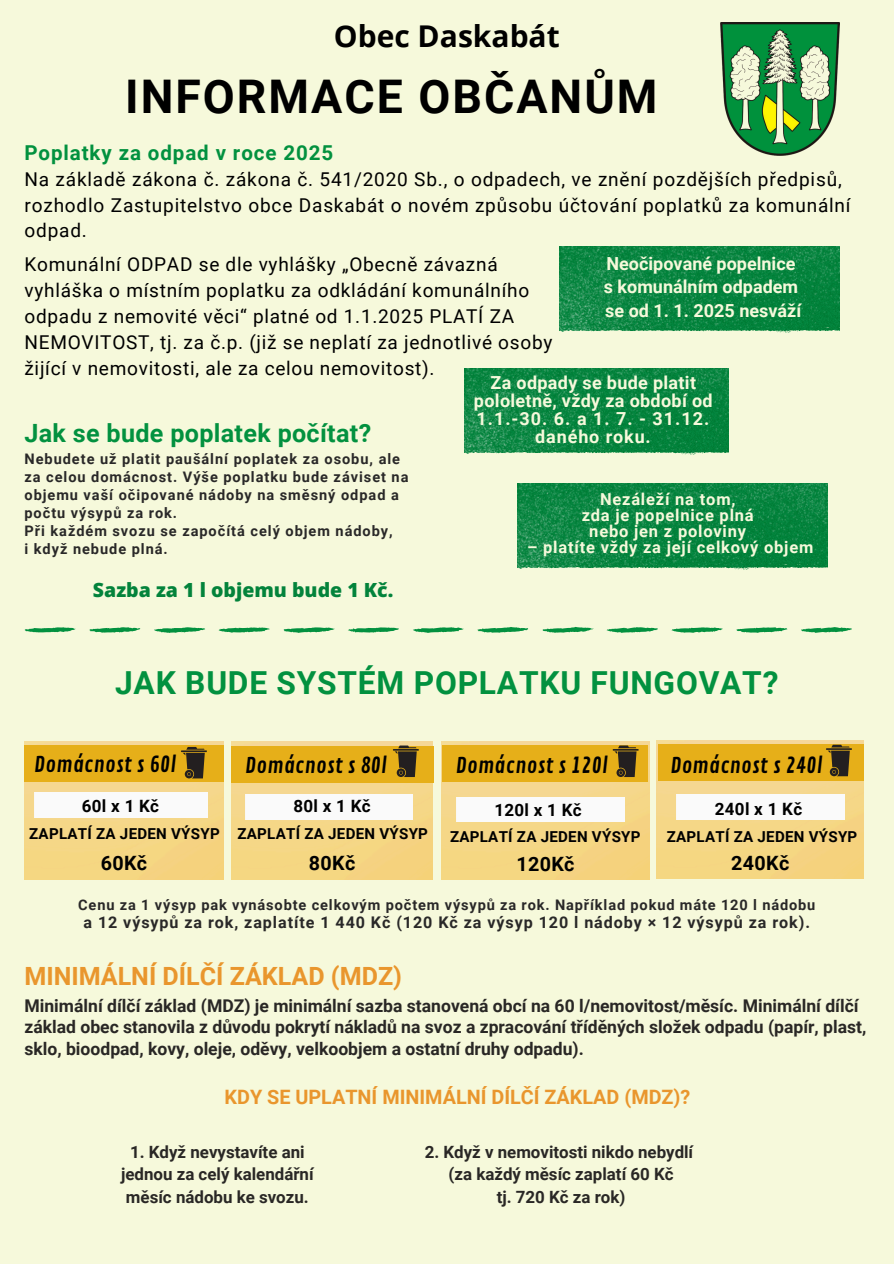
<style>
.page{position:relative;width:894px;height:1264px;background:#fff}
.page>*{position:absolute;margin:0;border:0;box-sizing:border-box;transform-origin:0 0}
.t1{font:700 46.35px "Roboto";letter-spacing:.045em;color:#000}
.t2{font:700 31.8px "Roboto";letter-spacing:.025em;color:#02913f}
.t3{font:700 30px "Open Sans";color:#000}
.t4{font:700 25.2px "Roboto";letter-spacing:.01em;color:#02913f}
.t5{font:700 25.05px "Roboto";color:#e9962d}
.t6{font:21.15px "Contrail One";letter-spacing:.015em;color:#000}
.t7{font:700 20.55px "Roboto";letter-spacing:.045em;color:#02913f}
.t8{font:700 19.8px "Roboto";color:#e9962d}
.t9{font:700 19.65px "Roboto";letter-spacing:.015em;color:#000}
.t10{font:800 19.5px "Open Sans";color:#03833b}
.t11{font:19.05px/25.8px "Roboto";letter-spacing:.04em;color:#000}
.t12{font:700 18px "Roboto";letter-spacing:.01em;color:#f6f9db}
.t13{font:700 18px "Roboto";letter-spacing:.05em;color:#f6f9db}
.t14{font:700 17.55px "Roboto";color:#292725}
.t15{font:700 16.95px "Roboto";color:#292725}
.t16{font:700 16.95px "Roboto";letter-spacing:.02em;color:#000}
.t17{font:700 16.5px "Roboto";letter-spacing:.05em;color:#f6f9db}
.t18{font:700 16.05px "Roboto";letter-spacing:.06em;color:#292828}
.t19{font:700 15.15px "Roboto";letter-spacing:.015em;color:#000}
.t20{font:700 14.55px "Roboto";letter-spacing:.065em;color:#292828}
</style>
<div class="page">
<div style="left:0;top:0;width:893px;height:1263px;background:#f6f9db"></div>
<img style="left:720px;top:23px;width:118px;height:132px">
<img style="left:464px;top:368px;width:264px;height:87px">
<svg style="left:24px;top:627px;width:52px;height:5px"></svg>
<svg style="left:89px;top:627px;width:51px;height:5px"></svg>
<svg style="left:154px;top:627px;width:51px;height:6px"></svg>
<svg style="left:218px;top:627px;width:52px;height:5px"></svg>
<svg style="left:283px;top:627px;width:51px;height:6px"></svg>
<svg style="left:348px;top:627px;width:51px;height:5px"></svg>
<svg style="left:413px;top:627px;width:50px;height:6px"></svg>
<svg style="left:477px;top:627px;width:51px;height:5px"></svg>
<svg style="left:542px;top:627px;width:51px;height:6px"></svg>
<svg style="left:606px;top:627px;width:52px;height:6px"></svg>
<svg style="left:671px;top:627px;width:51px;height:5px"></svg>
<svg style="left:736px;top:627px;width:51px;height:6px"></svg>
<svg style="left:801px;top:627px;width:50px;height:6px"></svg>
<img style="left:24px;top:741px;width:200px;height:139px">
<div style="left:24px;top:745px;width:200px;height:36px;background:#e6af19"></div>
<div style="left:34px;top:792px;width:173px;height:25px;background:#fafafa"></div>
<svg style="left:181px;top:747px;width:26px;height:31px"></svg>
<img style="left:231px;top:741px;width:201px;height:139px">
<div style="left:231px;top:747px;width:203px;height:36px;background:#e6af19"></div>
<div style="left:245px;top:795px;width:167px;height:24px;background:#fafafa"></div>
<svg style="left:393px;top:745px;width:25px;height:32px"></svg>
<img style="left:441px;top:741px;width:207px;height:139px">
<div style="left:442px;top:745px;width:205px;height:36px;background:#e6af19"></div>
<div style="left:456px;top:797px;width:168px;height:25px;background:#fafafa"></div>
<svg style="left:612px;top:745px;width:26px;height:32px"></svg>
<img style="left:656px;top:740px;width:207px;height:138px">
<div style="left:658px;top:744px;width:205px;height:36px;background:#e6af19"></div>
<div style="left:676px;top:795px;width:167px;height:24px;background:#fafafa"></div>
<svg style="left:825px;top:744px;width:26px;height:32px"></svg>
<img style="left:517px;top:483px;width:310px;height:87px">
<img style="left:559px;top:246px;width:280px;height:87px">
<h6 class="t3" style="left:334px;top:15px;width:227px">Obec Daskabát</h6>
<h3 class="t1" style="left:125px;top:70px;width:533px">INFORMACE OBČANŮM</h3>
<p class="t7" style="left:24px;top:141px;width:310px">Poplatky za odpad v roce 2025</p>
<h1 class="t11" style="left:24px;top:166px;width:827px">Na základě zákona č. zákona č. 541/2020 Sb., o odpadech, ve znění pozdějších předpisů, rozhodlo Zastupitelstvo obce Daskabát o novém způsobu účtování poplatků za komunální odpad.</h1>
<p class="t12" style="left:606px;top:253px;width:190px">Neočipované popelnice</p>
<p class="t12" style="left:603px;top:276px;width:196px">s komunálním odpadem</p>
<p class="t12" style="left:605px;top:300px;width:197px">se od 1. 1. 2025 nesváží</p>
<p class="t11" style="left:24px;top:252px;width:529px">Komunální ODPAD se dle vyhlášky „Obecně závazná vyhláška o místním poplatku za odkládání komunálního odpadu z nemovité věci“ platné od 1.1.2025 PLATÍ ZA NEMOVITOST, tj. za č.p. (již se neplatí za jednotlivé osoby žijící v nemovitosti, ale za celou nemovitost).</p>
<p class="t12" style="left:490px;top:372px;width:207px">Za odpady se bude platit</p>
<p class="t12" style="left:474px;top:390px;width:240px">pololetně, vždy za období od</p>
<p class="t12" style="left:476px;top:408px;width:234px">1.1.-30. 6. a 1. 7. - 31.12.</p>
<p class="t13" style="left:535px;top:426px;width:117px">daného roku.</p>
<p class="t4" style="left:24px;top:419px;width:348px">Jak se bude poplatek počítat?</p>
<p class="t20" style="left:24px;top:450px;width:377px">Nebudete už platit paušální poplatek za osobu, ale</p>
<p class="t20" style="left:24px;top:468px;width:385px">za celou domácnost. Výše poplatku bude záviset na</p>
<p class="t20" style="left:24px;top:486px;width:376px">objemu vaší očipované nádoby na směsný odpad a</p>
<p class="t20" style="left:24px;top:504px;width:154px">počtu výsypů za rok.</p>
<p class="t20" style="left:24px;top:522px;width:370px">Při každém svozu se započítá celý objem nádoby,</p>
<p class="t20" style="left:24px;top:540px;width:145px">i když nebude plná.</p>
<p class="t17" style="left:600px;top:490px;width:137px">Nezáleží na tom,</p>
<p class="t17" style="left:581px;top:506px;width:173px">zda je popelnice plná</p>
<p class="t17" style="left:589px;top:521px;width:158px">nebo jen z poloviny</p>
<p class="t17" style="left:527px;top:537px;width:288px">– platíte vždy za její celkový objem</p>
<p class="t10" style="left:93px;top:576px;width:302px">Sazba za 1 l objemu bude 1 Kč.</p>
<p class="t2" style="left:115px;top:664px;width:664px">JAK BUDE SYSTÉM POPLATKU FUNGOVAT?</p>
<p class="t6" style="left:34px;top:751px;width:143px">Domácnost s 60l</p>
<p class="t6" style="left:245px;top:753px;width:143px">Domácnost s 80l</p>
<p class="t16" style="left:293px;top:796px;width:79px">80l x 1 Kč</p>
<h6 class="t6" style="left:456px;top:752px;width:153px">Domácnost s 120l</h6>
<p class="t16" style="left:82px;top:796px;width:79px">60l x 1 Kč</p>
<p class="t19" style="left:29px;top:825px;width:192px">ZAPLATÍ ZA JEDEN VÝSYP</p>
<p class="t9" style="left:101px;top:851px;width:48px">60Kč</p>
<p class="t16" style="left:494px;top:800px;width:89px">120l x 1 Kč</p>
<p class="t19" style="left:237px;top:825px;width:192px">ZAPLATÍ ZA JEDEN VÝSYP</p>
<p class="t19" style="left:450px;top:828px;width:192px">ZAPLATÍ ZA JEDEN VÝSYP</p>
<p class="t9" style="left:309px;top:851px;width:48px">80Kč</p>
<p class="t9" style="left:516px;top:853px;width:59px">120Kč</p>
<p class="t6" style="left:670px;top:753px;width:153px">Domácnost s 240l</p>
<p class="t16" style="left:714px;top:799px;width:89px">240l x 1 Kč</p>
<h2 class="t19" style="left:666px;top:828px;width:192px">ZAPLATÍ ZA JEDEN VÝSYP</h2>
<p class="t9" style="left:731px;top:851px;width:59px">240Kč</p>
<p class="t20" style="left:78px;top:896px;width:738px">Cenu za 1 výsyp pak vynásobte celkovým počtem výsypů za rok. Například pokud máte 120 l nádobu</p>
<p class="t18" style="left:83px;top:913px;width:727px">a 12 výsypů za rok, zaplatíte 1 440 Kč (120 Kč za výsyp 120 l nádoby × 12 výsypů za rok).</p>
<p class="t5" style="left:24px;top:961px;width:379px">MINIMÁLNÍ DÍLČÍ ZÁKLAD (MDZ)</p>
<p class="t14" style="left:24px;top:995px;width:835px">Minimální dílčí základ (MDZ) je minimální sazba stanovená obcí na 60 l/nemovitost/měsíc. Minimální dílčí</p>
<h6 class="t14" style="left:24px;top:1017px;width:843px">základ obec stanovila z důvodu pokrytí nákladů na svoz a zpracování tříděných složek odpadu (papír, plast,</h6>
<p class="t14" style="left:24px;top:1038px;width:560px">sklo, bioodpad, kovy, oleje, oděvy, velkoobjem a ostatní druhy odpadu).</p>
<p class="t8" style="left:224px;top:1085px;width:467px">KDY SE UPLATNÍ MINIMÁLNÍ DÍLČÍ ZÁKLAD (MDZ)?</p>
<p class="t15" style="left:130px;top:1141px;width:176px">1. Když nevystavíte ani</p>
<p class="t15" style="left:121px;top:1164px;width:194px">jednou za celý kalendářní</p>
<h6 class="t15" style="left:126px;top:1186px;width:184px">měsíc nádobu ke svozu.</h6>
<p class="t15" style="left:424px;top:1141px;width:270px">2. Když v nemovitosti nikdo nebydlí</p>
<p class="t15" style="left:448px;top:1164px;width:226px">(za každý měsíc zaplatí 60 Kč</p>
<p class="t15" style="left:496px;top:1186px;width:130px">tj. 720 Kč za rok)</p>
</div>
